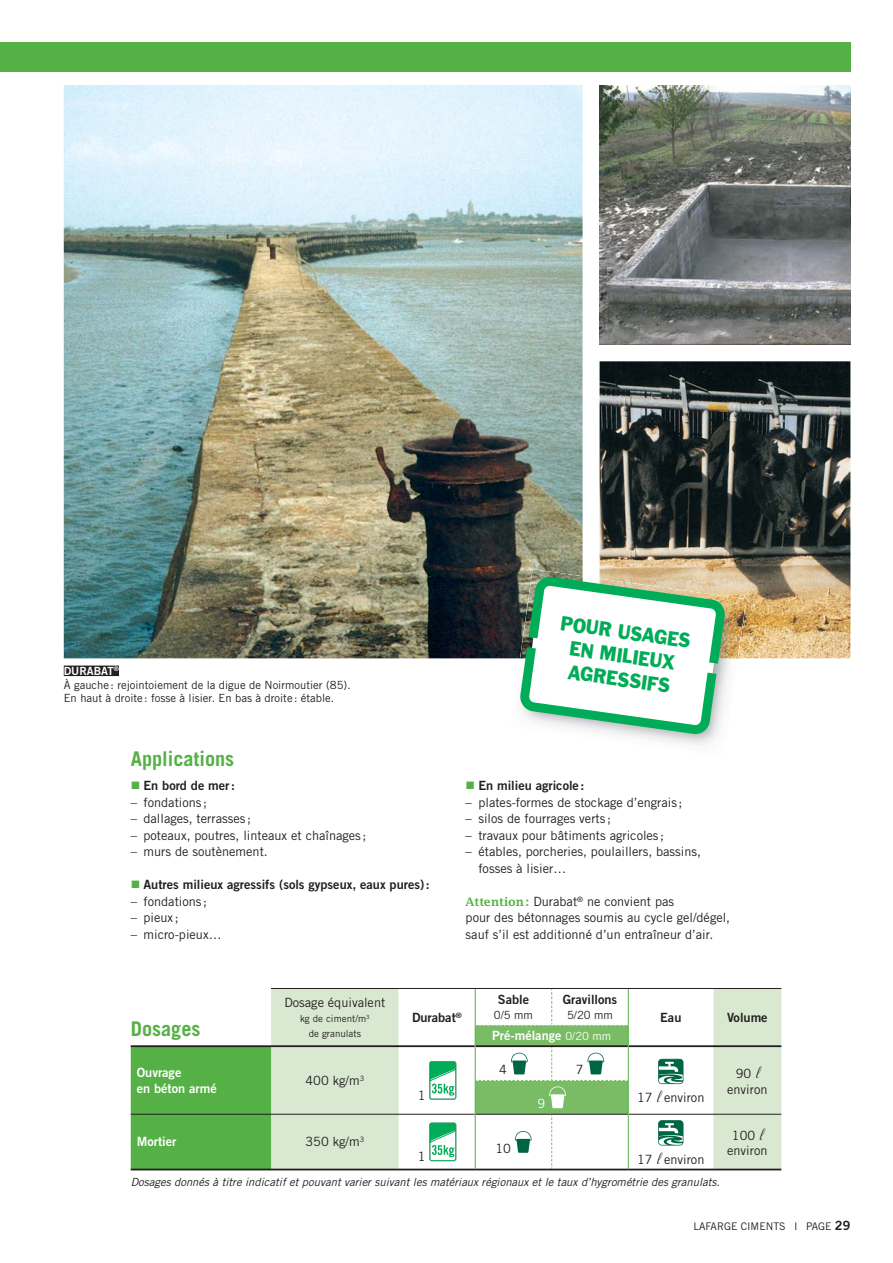
<style>
.page{position:relative;width:893px;height:1263px;background:#fff}
.page>*{position:absolute;margin:0;border:0;box-sizing:border-box;transform-origin:0 0}
.t1{font:700 20.25px "Trade Gothic LT Std";color:#55b145}
.t2{font:18.9px/23.7px "Franklin Gothic Std";color:#00ac58;text-align:center;scale:.9 1}
.t3{font:12.75px/16.5px "Trade Gothic LT Std";color:#231f20}
.t4{font:12.75px "Trade Gothic LT Std Bd 2";color:#231f20}
.t5{font:12.75px/15.3px "Trade Gothic LT Std Bd 2";color:#fff}
.t6{font:12.75px "Trade Gothic LT Std";color:#fff}
.t7{font:11.25px/13.5px "Trade Gothic LT Std";color:#231f20}
.t8{font:italic 11.25px "Trade Gothic LT Std";color:#231f20}
.t9{font:11.25px "Trade Gothic LT Std Bd 2";color:#fff}
.t10{font:10.5px "Trade Gothic LT Std";color:#231f20}
.t11{font:9.75px/15.3px "Trade Gothic LT Std";color:#231f20;text-align:center}
.t12{font:6.45px "Trade Gothic LT Std Bd 2";color:#fff}
.s1{font-family:"Lucida Fax EF";font-weight:600;color:#55b145}
.s2{font-family:"Trade Gothic LT Std";font-size:11.25px}
.s3{font-family:"Coronet LT Std";font-weight:700;font-size:15.75px}
.s4{font-family:"Trade Gothic LT Std Bd 2";font-size:12.75px}
</style>
<div class="page">
<div style="left:0;top:43px;width:850px;height:29px;background:#55b145"></div>
<img style="left:64px;top:85px;width:519px;height:573px">
<img style="left:600px;top:361px;width:250px;height:297px">
<img style="left:600px;top:85px;width:250px;height:260px">
<div style="left:271px;top:989px;width:510px;height:179px;background:#d9e9d1"></div>
<div style="left:131px;top:1047px;width:140px;height:121px;background:#55b145"></div>
<hr style="left:271px;top:988px;width:510px;height:1px;background:#231f20">
<hr style="left:131px;top:1114px;width:344px;height:1px;background:#231f20">
<hr style="left:629px;top:1114px;width:152px;height:1px;background:#231f20">
<hr style="left:131px;top:1045px;width:344px;height:2px;background:#231f20">
<hr style="left:629px;top:1045px;width:152px;height:2px;background:#231f20">
<hr style="left:131px;top:1168px;width:344px;height:2px;background:#231f20">
<hr style="left:628px;top:1168px;width:153px;height:2px;background:#231f20">
<hr style="left:475px;top:1168px;width:153px;height:2px;background:#231f20">
<svg style="left:399px;top:988px;width:314px;height:180px"></svg>
<img style="left:510px;top:576px;width:9px;height:83px">
<img style="left:520px;top:569px;width:63px;height:7px">
<img style="left:726px;top:578px;width:20px;height:80px">
<svg style="left:519px;top:576px;width:207px;height:159px"></svg>
<div style="left:64px;top:665px;width:55px;height:11px;background:#231f20"></div>
<h2 class="t2" style="left:562px;top:612px;width:147px;rotate:8deg">POUR USAGES<br>EN MILIEUX</h2>
<p class="t9" style="left:64px;top:667px;width:52px">DURABAT</p>
<h2 class="t2" style="left:570px;top:660px;width:116px;rotate:8deg">AGRESSIFS</h2>
<p class="t12" style="left:114px;top:667px;width:7px">®</p>
<p class="t7" style="left:64px;top:679px;width:288px">À gauche : rejointoiement de la digue de Noirmoutier (85).<br>En haut à droite : fosse à lisier. En bas à droite : étable.</p>
<h1 class="t1" style="left:131px;top:752px;width:105px">Applications</h1>
<p class="t4" style="left:144px;top:781px;width:93px">En bord de mer :</p>
<p class="t3" style="left:131px;top:796px;width:78px">– fondations ;</p>
<p class="t3" style="left:131px;top:812px;width:122px">– dallages, terrasses ;</p>
<p class="t3" style="left:131px;top:829px;width:237px">– poteaux, poutres, linteaux et chaînages ;</p>
<p class="t3" style="left:131px;top:845px;width:139px">– murs de soutènement.</p>
<p class="t4" style="left:144px;top:880px;width:288px">Autres milieux agressifs (sols gypseux, eaux pures) :</p>
<p class="t3" style="left:131px;top:895px;width:78px">– fondations ;</p>
<p class="t3" style="left:131px;top:911px;width:49px">– pieux ;</p>
<p class="t3" style="left:131px;top:928px;width:92px">– micro-pieux…</p>
<p class="t4" style="left:478px;top:781px;width:108px">En milieu agricole :</p>
<p class="t3" style="left:466px;top:796px;width:218px">– plates-formes de stockage d’engrais ;</p>
<p class="t3" style="left:466px;top:812px;width:147px">– silos de fourrages verts ;</p>
<p class="t3" style="left:466px;top:829px;width:200px">– travaux pour bâtiments agricoles ;</p>
<p class="t3" style="left:478px;top:845px;width:224px;text-indent:-13px">– étables, porcheries, poulaillers, bassins, fosses à lisier…</p>
<p class="t3" style="left:466px;top:895px;width:266px"><span class="s1">Attention :</span> Durabat<sup>®</sup> ne convient pas<br>pour des bétonnages soumis au cycle gel/dégel, sauf s’il est additionné d’un entraîneur d’air.</p>
<h1 class="t1" style="left:131px;top:1022px;width:71px">Dosages</h1>
<p class="t3" style="left:284px;top:995px;width:102px">Dosage équivalent</p>
<p class="t11" style="left:300px;top:1012px;width:71px">kg de ciment/m<sup>3 </sup>de granulats</p>
<p class="t4" style="left:412px;top:1013px;width:51px">Durabat<sup>®</sup></p>
<p class="t5" style="left:137px;top:1067px;width:82px">Ouvrage<br>en béton armé</p>
<p class="t3" style="left:305px;top:1074px;width:60px">400 kg/m<sup>3</sup></p>
<p class="t5" style="left:137px;top:1136px;width:41px">Mortier</p>
<p class="t3" style="left:305px;top:1135px;width:60px">350 kg/m<sup>3</sup></p>
<p class="t3" style="left:418px;top:1088px;width:9px">1</p>
<p class="t3" style="left:418px;top:1150px;width:9px">1</p>
<p class="t4" style="left:563px;top:994px;width:56px">Gravillons</p>
<p class="t7" style="left:567px;top:1009px;width:47px">5/20 mm</p>
<p class="t4" style="left:660px;top:1013px;width:23px">Eau</p>
<p class="t4" style="left:727px;top:1013px;width:42px">Volume</p>
<p class="t5" style="left:492px;top:1029px;width:121px">Pré-mélange <span class="s2">0/20 mm</span></p>
<p class="t4" style="left:498px;top:994px;width:33px">Sable</p>
<p class="t7" style="left:494px;top:1009px;width:41px">0/5 mm</p>
<p class="t3" style="left:499px;top:1063px;width:9px">4</p>
<p class="t3" style="left:576px;top:1063px;width:9px">7</p>
<p class="t3" style="left:495px;top:1141px;width:17px">10</p>
<p class="t6" style="left:538px;top:1099px;width:9px">9</p>
<p class="t3" style="left:637px;top:1091px;width:69px">17 <span class="s3">l</span> environ</p>
<p class="t3" style="left:637px;top:1152px;width:69px">17 <span class="s3">l</span> environ</p>
<p class="t3" style="left:727px;top:1068px;width:42px;line-height:15.3px;text-align:center">90 <span class="s3">l </span>environ</p>
<p class="t3" style="left:727px;top:1129px;width:42px;line-height:15.3px;text-align:center">100 <span class="s3">l </span>environ</p>
<p class="t8" style="left:131px;top:1178px;width:591px">Dosages donnés à titre indicatif et pouvant varier suivant les matériaux régionaux et le taux d’hygrométrie des granulats.</p>
<p class="t10" style="left:693px;top:1222px;width:159px">LAFARGE CIMENTS I PAGE <span class="s4">29</span></p>
</div>
